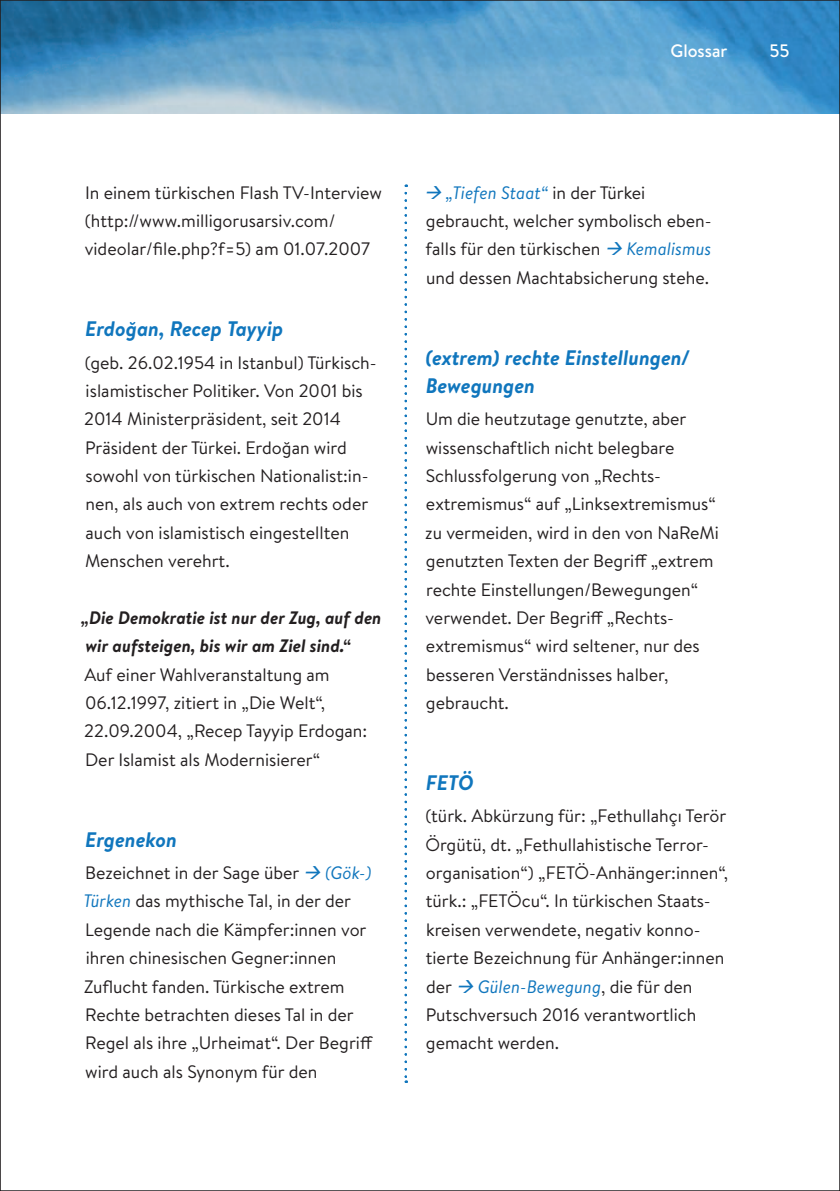
<style>
.page{position:relative;width:840px;height:1191px;background:#fff}
.page>*{position:absolute;margin:0;border:0;box-sizing:border-box;transform-origin:0 0}
.t1{font:italic 700 21px/28.4px "Brandon Text";color:#1076bd}
.t2{font:18px/28.4px "Brandon Text";color:#231f20}
.t3{font:italic 700 18px/28.4px "Brandon Text";color:#231f20}
.t4{font:500 18px "Brandon Text";color:#fff}
.s1{color:#1076bd}
.s2{font-style:italic;color:#1076bd}
</style>
<div class="page">
<svg style="left:2px;top:2px;width:835px;height:111px;background:#599dc8"></svg>
<svg style="left:404px;top:193px;width:3px;height:890px"></svg>
<p class="t4" style="left:670px;top:38px;width:58px">Glossar</p>
<p class="t4" style="left:769px;top:38px;width:22px">55</p>
<p class="t2" style="left:85px;top:177px;width:298px">In einem türkischen Flash TV-Interview (http://www.milligorusarsiv.com/ videolar/file.php?f=5) am 01.07.2007</p>
<p class="t1" style="left:85px;top:314px;width:199px">Erdoğan, Recep Tayyip</p>
<p class="t2" style="left:84px;top:347px;width:294px">(geb. 26.02.1954 in Istanbul) Türkisch&shy;islamistischer Politiker. Von 2001 bis 2014 Ministerpräsident, seit 2014<br>Präsident der Türkei. Erdoğan wird sowohl von türkischen Nationalist:in&shy;nen, als auch von extrem rechts oder auch von islamistisch eingestellten Menschen verehrt.</p>
<p class="t3" style="left:81px;top:603px;width:302px">„Die Demokratie ist nur der Zug, auf den wir aufsteigen, bis wir am Ziel sind.“</p>
<p class="t2" style="left:84px;top:659px;width:284px">Auf einer Wahlveranstaltung am 06.12.1997, zitiert in „Die Welt“, 22.09.2004, „Recep Tayyip Erdogan:<br>Der Islamist als Modernisierer“</p>
<p class="t1" style="left:85px;top:824px;width:93px">Ergenekon</p>
<p class="t2" style="left:84px;top:858px;width:290px">Bezeichnet in der Sage über <span class="s1">→</span><span class="s2">(Gök-)<br>Türken</span> das mythische Tal, in der der Legende nach die Kämpfer:innen vor ihren chinesischen Gegner:innen Zuflucht fanden. Türkische extrem Rechte betrachten dieses Tal in der Regel als ihre „Urheimat“. Der Begriff wird auch als Synonym für den</p>
<p class="t2" style="left:424px;top:177px;width:289px"><span class="s1">→</span><span class="s2">„Tiefen Staat“</span> in der Türkei gebraucht, welcher symbolisch eben&shy;falls für den türkischen <span class="s1">→</span><span class="s2">Kemalismus </span>und dessen Machtabsicherung stehe.</p>
<p class="t1" style="left:425px;top:342px;width:265px">(extrem) rechte Einstellungen/<br>Bewegungen</p>
<p class="t2" style="left:425px;top:404px;width:295px">Um die heutzutage genutzte, aber wissenschaftlich nicht belegbare Schlussfolgerung von „Rechts&shy;extremismus“ auf „Linksextremismus“ zu vermeiden, wird in den von NaReMi genutzten Texten der Begriff „extrem rechte Einstellungen/Bewegungen“ verwendet. Der Begriff „Rechts&shy;extremismus“ wird seltener, nur des besseren Verständnisses halber, gebraucht.</p>
<p class="t1" style="left:425px;top:768px;width:49px">FETÖ</p>
<p class="t2" style="left:425px;top:801px;width:304px">(türk. Abkürzung für: „Fethullahçı Terör Örgütü, dt. „Fethullahistische Terror&shy;organisation“) „FETÖ-Anhänger:innen“, türk.: „FETÖcu“. In türkischen Staats&shy;kreisen verwendete, negativ konno&shy;tierte Bezeichnung für Anhänger:innen der <span class="s1">→</span><span class="s2">Gülen-Bewegung</span>, die für den Putschversuch 2016 verantwortlich gemacht werden.</p>
</div>
